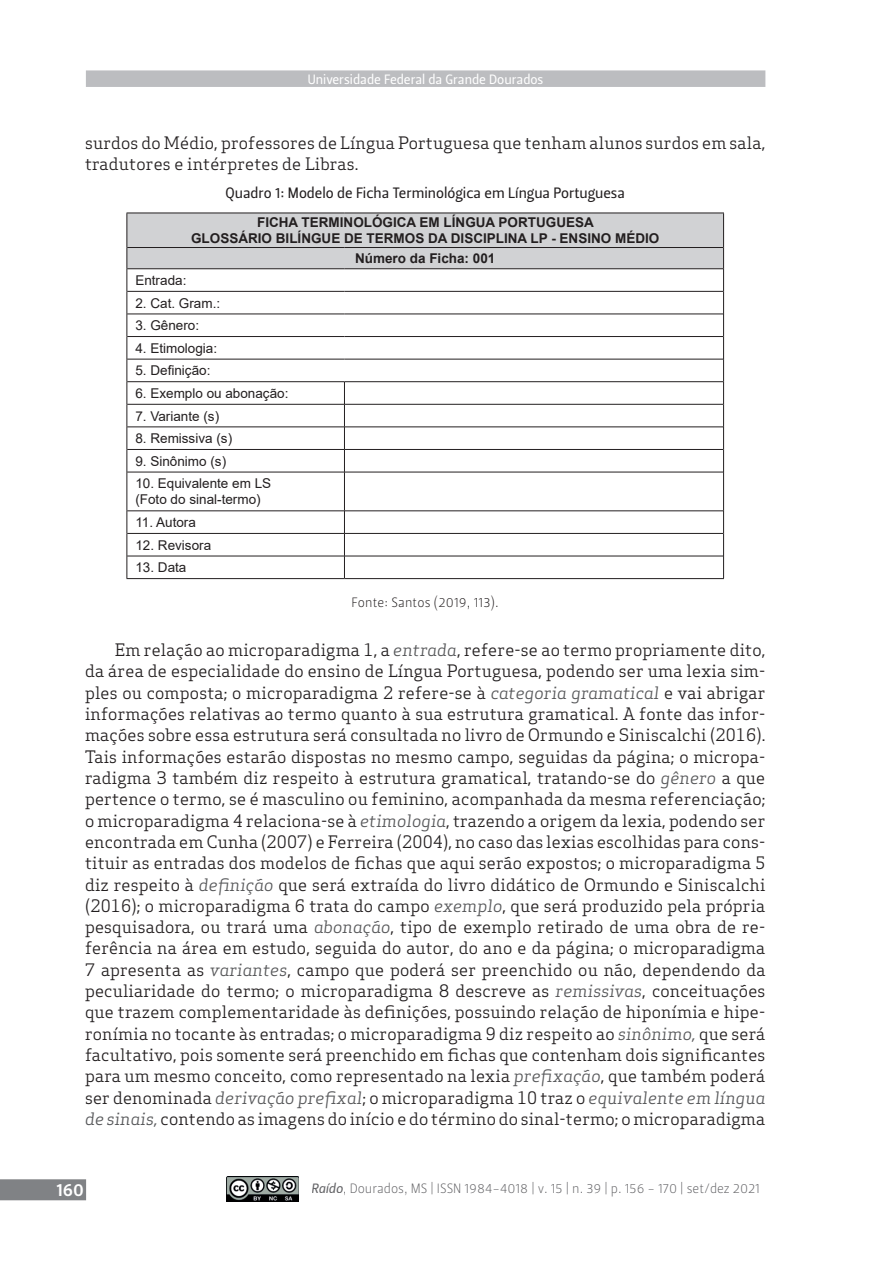
<style>
.page{position:relative;width:893px;height:1263px;background:#fff}
.page>*{position:absolute;margin:0;border:0;box-sizing:border-box;transform-origin:0 0}
.t1{font:18px "Leitura Sans Grot 3";color:#fff}
.t2{font:16.8px/21.3px "Apex Serif";letter-spacing:.01em;color:#231f20}
.t3{font:15px "Leitura Sans Grot 2";color:#231f20}
.t4{font:13.5px/16.2px "Arial";color:#231f20}
.t5{font:700 13.5px/16.2px "Arial";color:#231f20;text-align:center}
.t6{font:13.5px "Leitura Sans Grot 1";color:#636366}
.t7{font:13.5px "Leitura Sans Grot 2";color:#fff}
.t8{font:13.5px "Leitura Sans Grot 1";letter-spacing:.01em;color:#231f20}
.s1{font-style:italic;color:#57585a}
.s2{font-family:"Leitura Sans Italic 2"}
</style>
<div class="page">
<div style="left:86px;top:70px;width:679px;height:17px;background:#bcbdc0"></div>
<svg style="left:0;top:1179px;width:86px;height:21px"></svg>
<div style="left:57px;top:1184px;width:26px;height:12px;background:#808285"></div>
<img style="left:226px;top:1177px;width:72px;height:25px">
<hr style="left:127px;top:472px;width:217px;height:1px;background:#231f20">
<hr style="left:344px;top:472px;width:379px;height:1px;background:#231f20">
<hr style="left:344px;top:472px;width:1px;height:39px;background:#231f20">
<hr style="left:127px;top:511px;width:217px;height:1px;background:#231f20">
<hr style="left:344px;top:511px;width:379px;height:1px;background:#231f20">
<hr style="left:127px;top:533px;width:217px;height:1px;background:#231f20">
<hr style="left:344px;top:533px;width:379px;height:1px;background:#231f20">
<hr style="left:127px;top:556px;width:217px;height:1px;background:#231f20">
<hr style="left:344px;top:556px;width:379px;height:1px;background:#231f20">
<svg style="left:344px;top:512px;width:1px;height:66px"></svg>
<svg style="left:126px;top:213px;width:598px;height:259px"></svg>
<hr style="left:126px;top:472px;width:1px;height:39px;background:#231f20">
<hr style="left:723px;top:472px;width:1px;height:39px;background:#231f20">
<svg style="left:126px;top:511px;width:1px;height:67px"></svg>
<svg style="left:723px;top:511px;width:1px;height:67px"></svg>
<hr style="left:126px;top:578px;width:218px;height:1px;background:#231f20">
<hr style="left:344px;top:578px;width:380px;height:1px;background:#231f20">
<p class="t7" style="left:308px;top:71px;width:237px">Universidade Federal da Grande Dourados</p>
<p class="t2" style="left:85px;top:132px;width:682px">surdos do Médio, professores de Língua Portuguesa que tenham alunos surdos em sala, tradutores e intérpretes de Libras.</p>
<p class="t3" style="left:226px;top:184px;width:401px">Quadro 1: Modelo de Ficha Terminológica em Língua Portuguesa</p>
<p class="t5" style="left:191px;top:214px;width:470px">FICHA TERMINOLÓGICA EM LÍNGUA PORTUGUESA<br>GLOSSÁRIO BILÍNGUE DE TERMOS DA DISCIPLINA LP - ENSINO MÉDIO</p>
<p class="t5" style="left:355px;top:250px;width:142px">Número da Ficha: 001</p>
<p class="t4" style="left:135px;top:272px;width:53px">Entrada:</p>
<p class="t4" style="left:135px;top:295px;width:86px">2. Cat. Gram.:</p>
<p class="t4" style="left:135px;top:317px;width:65px">3. Gênero:</p>
<p class="t4" style="left:135px;top:340px;width:83px">4. Etimologia:</p>
<p class="t4" style="left:135px;top:362px;width:77px">5. Definição:</p>
<p class="t4" style="left:135px;top:385px;width:155px">6. Exemplo ou abonação:</p>
<p class="t4" style="left:135px;top:408px;width:85px">7. Variante (s)</p>
<p class="t4" style="left:135px;top:430px;width:98px">8. Remissiva (s)</p>
<p class="t4" style="left:135px;top:453px;width:92px">9. Sinônimo (s)</p>
<p class="t4" style="left:135px;top:475px;width:137px">10. Equivalente em LS (Foto do sinal-termo)</p>
<p class="t4" style="left:135px;top:514px;width:62px">11. Autora</p>
<p class="t4" style="left:135px;top:537px;width:77px">12. Revisora</p>
<p class="t4" style="left:135px;top:559px;width:53px">13. Data</p>
<p class="t8" style="left:352px;top:594px;width:149px">Fonte: Santos (2019, 113).</p>
<p class="t2" style="left:85px;top:639px;width:682px;text-align:justify;text-indent:30px">Em relação ao microparadigma 1, a <span class="s1">entrada</span>, refere-se ao termo propriamente dito, da área de especialidade do ensino de Língua Portuguesa, podendo ser uma lexia sim&shy;ples ou composta; o microparadigma 2 refere-se à <span class="s1">categoria gramatical</span> e vai abrigar informações relativas ao termo quanto à sua estrutura gramatical. A fonte das infor&shy;mações sobre essa estrutura será consultada no livro de Ormundo e Siniscalchi (2016).<br>Tais informações estarão dispostas no mesmo campo, seguidas da página; o micropa&shy;radigma 3 também diz respeito à estrutura gramatical, tratando-se do <span class="s1">gênero</span> a que pertence o termo, se é masculino ou feminino, acompanhada da mesma referenciação; o microparadigma 4 relaciona-se à <span class="s1">etimologia</span>, trazendo a origem da lexia, podendo ser encontrada em Cunha (2007) e Ferreira (2004), no caso das lexias escolhidas para cons&shy;tituir as entradas dos modelos de fichas que aqui serão expostos; o microparadigma 5 diz respeito à <span class="s1">definição</span> que será extraída do livro didático de Ormundo e Siniscalchi (2016); o microparadigma 6 trata do campo <span class="s1">exemplo</span>, que será produzido pela própria pesquisadora, ou trará uma <span class="s1">abonação</span>, tipo de exemplo retirado de uma obra de re&shy;ferência na área em estudo, seguida do autor, do ano e da página; o microparadigma 7 apresenta as <span class="s1">variantes</span>, campo que poderá ser preenchido ou não, dependendo da peculiaridade do termo; o microparadigma 8 descreve as <span class="s1">remissivas</span>, conceituações que trazem complementaridade às definições, possuindo relação de hiponímia e hipe&shy;ronímia no tocante às entradas; o microparadigma 9 diz respeito ao <span class="s1">sinônimo,</span> que será facultativo, pois somente será preenchido em fichas que contenham dois significantes para um mesmo conceito, como representado na lexia <span class="s1">prefixação</span>, que também poderá ser denominada <span class="s1">derivação prefixal</span>; o microparadigma 10 traz o <span class="s1">equivalente em língua de sinais,</span> contendo as imagens do início e do término do sinal-termo; o microparadigma</p>
<p class="t1" style="left:57px;top:1179px;width:29px">160</p>
<p class="t6" style="left:311px;top:1180px;width:450px"><span class="s2">Raído</span>, Dourados, MS | ISSN 1984-4018 | v. 15 | n. 39 | p. 156 - 170 | set/dez 2021</p>
</div>
